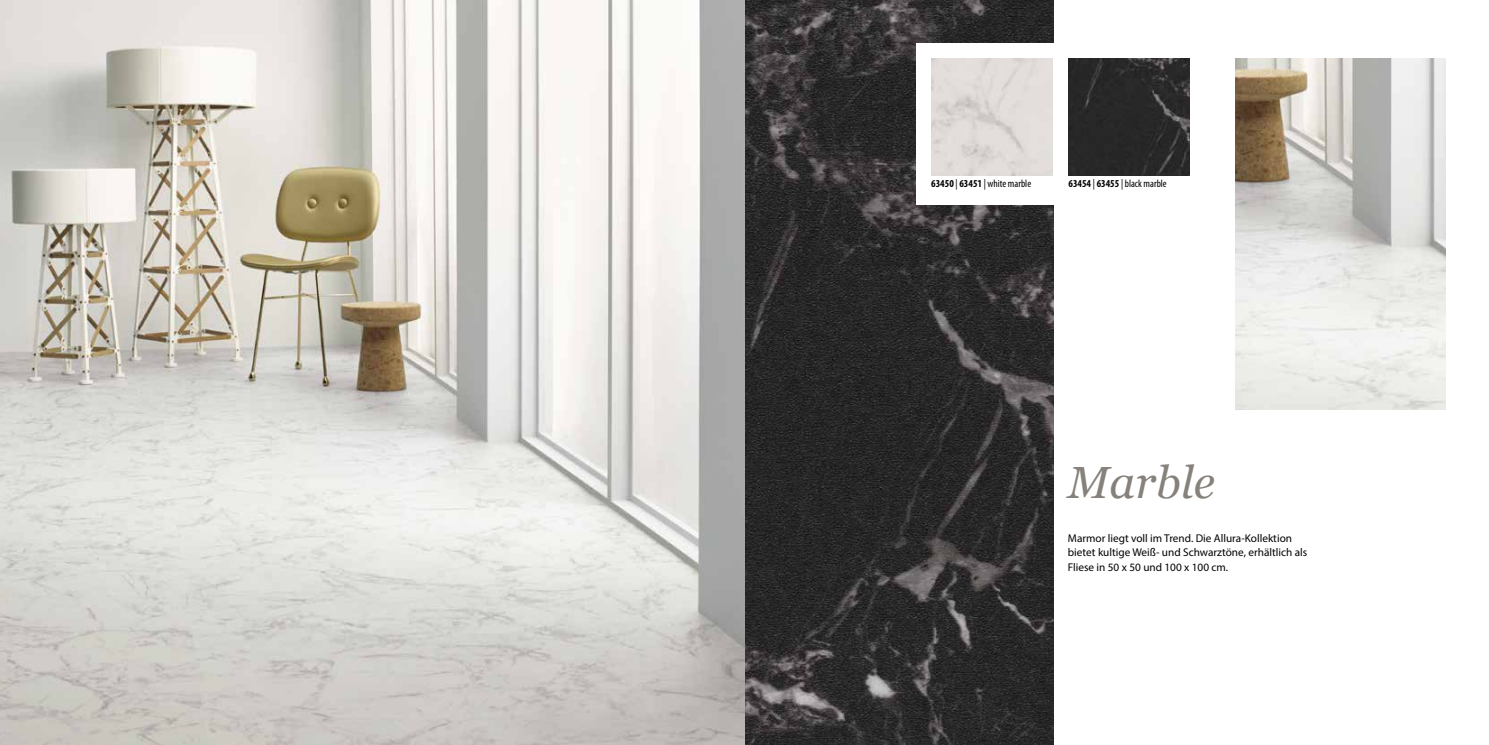
<style>
.page{position:relative;width:1489px;height:745px;background:#fff}
.page>*{position:absolute;margin:0;border:0;box-sizing:border-box;transform-origin:0 0}
.t1{font:italic 45px "Georgia";color:#86827b}
.t2{font:11.25px/14.6px "Myriad Pro";color:#000}
.t3{font:condensed 10.62px "Myriad Pro";color:#000}
.s1{font-weight:700}
</style>
<div class="page">
<img style="left:744px;top:0;width:309px;height:744px">
<div style="left:915px;top:44px;width:271px;height:161px;background:#fff"></div>
<img style="left:1235px;top:58px;width:209px;height:351px">
<img style="left:0;top:0;width:744px;height:744px">
<img style="left:1068px;top:58px;width:121px;height:117px">
<img style="left:931px;top:58px;width:121px;height:117px">
<p class="t3" style="left:931px;top:177px;width:101px"><span class="s1">63450</span> | <span class="s1">63451</span> | white marble</p>
<p class="t3" style="left:1068px;top:177px;width:100px"><span class="s1">63454</span> | <span class="s1">63455</span> | black marble</p>
<h1 class="t1" style="left:1067px;top:449px;width:149px">Marble</h1>
<p class="t2" style="left:1067px;top:530px;width:241px">Marmor liegt voll im Trend. Die Allura-Kollektion bietet kultige Weiß- und Schwarztöne, erhältlich als<br>Fliese in 50 x 50 und 100 x 100 cm.</p>
</div>
